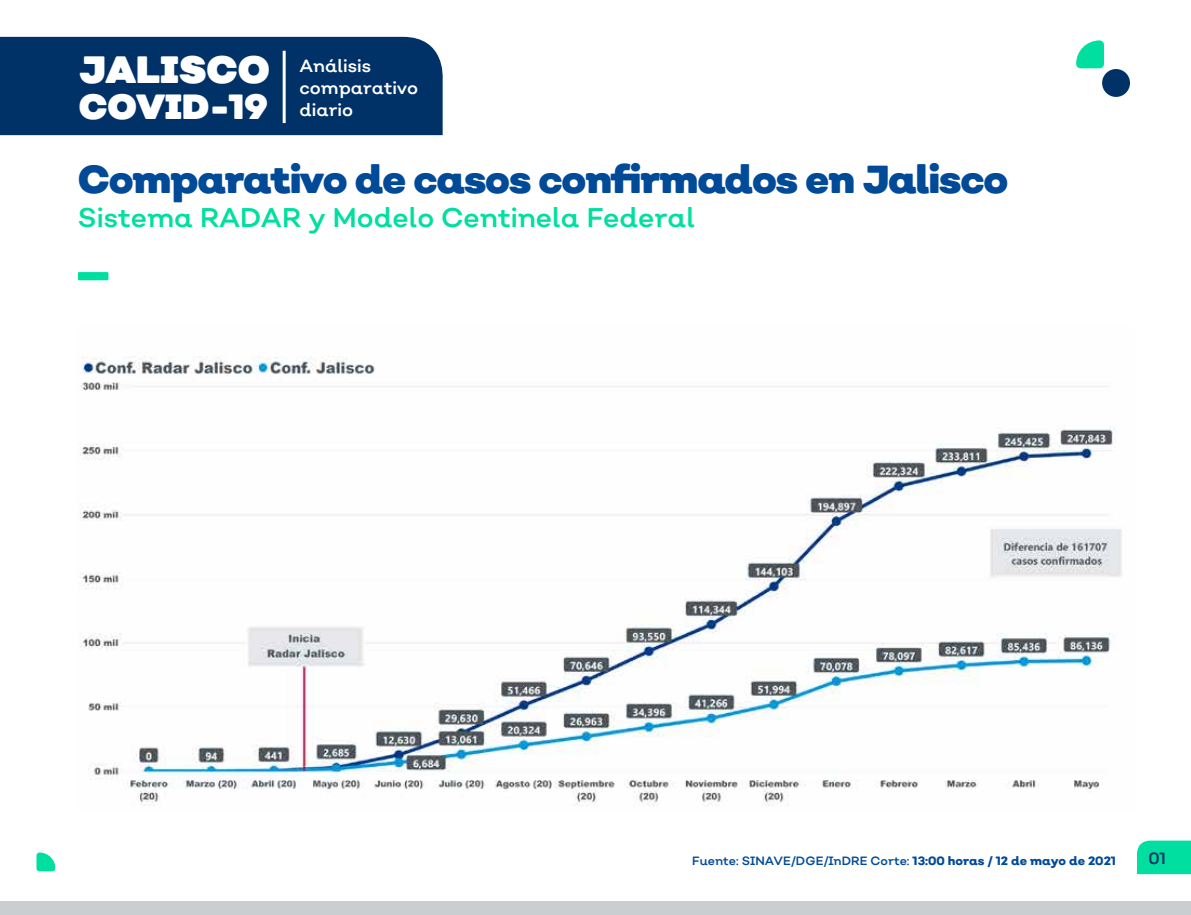
<style>
.page{position:relative;width:1191px;height:915px;background:#fff}
.page>*{position:absolute;margin:0;border:0;box-sizing:border-box;transform-origin:0 0}
.t1{font:900 50.7px "Nutmeg";color:#00df9f}
.t2{font:900 39px "Nutmeg";letter-spacing:-.03em;color:#004a98}
.t3{font:900 38.1px "Nutmeg";color:#fff}
.t4{font:900 34.95px "Nutmeg";color:#fff}
.t5{font:27px "Nutmeg";color:#00df9f}
.t6{font:17.7px/22.4px "Nutmeg";color:#fff}
.t7{font:16.35px "Nutmeg";color:#003268}
.t8{font:12px "Nutmeg";color:#004a98}
.s1{font-weight:800}
</style>
<div class="page">
<img style="left:80px;top:356px;width:1042px;height:450px">
<div style="left:0;top:37px;width:443px;height:98px;background:#003268"></div>
<div style="left:0;top:901px;width:1191px;height:13px;background:#caced1"></div>
<div style="left:1137px;top:840px;width:54px;height:33px;background:#00df9f"></div>
<svg style="left:1076px;top:40px;width:28px;height:28px"></svg>
<div style="left:36px;top:852px;width:19px;height:19px;background:#00df9f;border-radius:3px"></div>
<div style="left:1102px;top:69px;width:28px;height:28px;background:#003268;border-radius:50%"></div>
<hr style="left:283px;top:51px;width:3px;height:72px;background:#fff">
<h3 class="t3" style="left:79px;top:44px;width:192px">JALISCO</h3>
<h3 class="t4" style="left:79px;top:84px;width:191px">COVID-19</h3>
<h3 class="t6" style="left:299px;top:54px;width:120px">Análisis comparativo diario</h3>
<h2 class="t2" style="left:78px;top:154px;width:932px">Comparativo de casos confirmados en Jalisco</h2>
<h3 class="t5" style="left:78px;top:200px;width:618px">Sistema RADAR y Modelo Centinela Federal</h3>
<h1 class="t1" style="left:78px;top:216px;width:32px">_</h1>
<p class="t8" style="left:692px;top:852px;width:425px">Fuente: SINAVE/DGE/InDRE Corte: <span class="s1">13:00 horas / 12 de mayo de 2021</span></p>
<h3 class="t7" style="left:1148px;top:847px;width:19px">01</h3>
</div>
